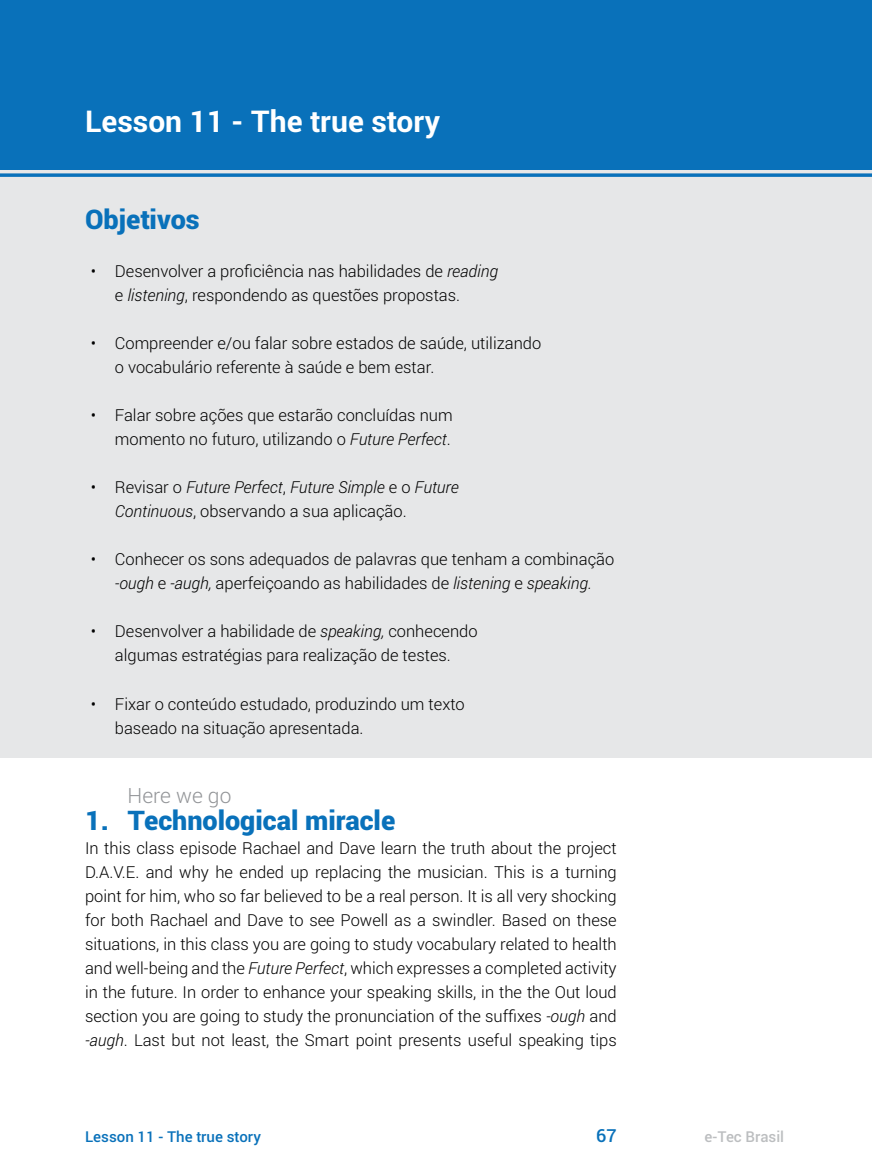
<style>
.page{position:relative;width:872px;height:1170px;background:#fff}
.page>*{position:absolute;margin:0;border:0;box-sizing:border-box;transform-origin:0 0}
.t1{font:700 30px "Roboto";color:#fff}
.t2{font:900 27px "Roboto";color:#0971ba}
.t3{font:300 21px "Roboto";color:#939598}
.t4{font:500 18px "Roboto";color:#0971ba}
.t5{font:300 16.5px/24px "Roboto";color:#000}
.t6{font:italic 300 16.5px/24px "Roboto";color:#000}
.t7{font:500 15px "Roboto";color:#0971ba}
.t8{font:500 15px "Roboto";color:#bcbec0}
.s1{font-style:italic}
.s2{font-style:normal}
</style>
<div class="page">
<div style="left:0;top:149px;width:872px;height:608px;background:#e6e7e8"></div>
<div style="left:0;top:0;width:872px;height:170px;background:#0971ba"></div>
<hr style="left:0;top:174px;width:872px;height:3px;background:#0971ba">
<h1 class="t1" style="left:85px;top:101px;width:356px">Lesson 11 - The true story</h1>
<h2 class="t2" style="left:85px;top:200px;width:116px">Objetivos</h2>
<p class="t5" style="left:115px;top:259px;width:385px;text-indent:-24px">• Desenvolver a proficiência nas habilidades de <span class="s1">reading </span>e <span class="s1">listening</span>, respondendo as questões propostas.</p>
<p class="t5" style="left:115px;top:331px;width:428px;text-indent:-24px">• Compreender e/ou falar sobre estados de saúde, utilizando o vocabulário referente à saúde e bem estar.</p>
<p class="t5" style="left:91px;top:403px;width:363px;text-align:right">• Falar sobre ações que estarão concluídas num momento no futuro, utilizando o <span class="s1">Future Perfect</span>.</p>
<p class="t6" style="left:115px;top:475px;width:345px;text-indent:-24px"><span class="s2">• Revisar o</span> Future Perfect<span class="s2">,</span> Future Simple <span class="s2">e o</span> Future<br>Continuous<span class="s2">, observando a sua aplicação.</span></p>
<p class="t5" style="left:91px;top:547px;width:525px;text-align:center">• Conhecer os sons adequados de palavras que tenham a combinação <span class="s1">-ough</span> e <span class="s1">-augh,</span> aperfeiçoando as habilidades de <span class="s1">listening</span> e <span class="s1">speaking.</span></p>
<p class="t5" style="left:91px;top:619px;width:388px;text-align:center">• Desenvolver a habilidade de <span class="s1">speaking,</span> conhecendo algumas estratégias para realização de testes.</p>
<p class="t5" style="left:115px;top:691px;width:351px;text-indent:-24px">• Fixar o conteúdo estudado, produzindo um texto baseado na situação apresentada.</p>
<p class="t3" style="left:128px;top:780px;width:105px">Here we go</p>
<h2 class="t2" style="left:85px;top:800px;width:312px">1. Technological miracle</h2>
<p class="t5" style="left:85px;top:835px;width:533px;text-align:justify">In this class episode Rachael and Dave learn the truth about the project D.A.V.E. and why he ended up replacing the musician. This is a turning point for him, who so far believed to be a real person. It is all very shocking for both Rachael and Dave to see Powell as a swindler. Based on these situations, in this class you are going to study vocabulary related to health and well-being and the <span class="s1">Future Perfect</span>, which expresses a completed activity in the future. In order to enhance your speaking skills, in the the Out loud section you are going to study the pronunciation of the suffixes <span class="s1">-ough</span> and <span class="s1">-augh</span>. Last but not least, the Smart point presents useful speaking tips</p>
<p class="t7" style="left:85px;top:1125px;width:177px">Lesson 11 - The true story</p>
<p class="t4" style="left:596px;top:1122px;width:22px">67</p>
<p class="t8" style="left:704px;top:1125px;width:81px">e-Tec Brasil</p>
</div>
